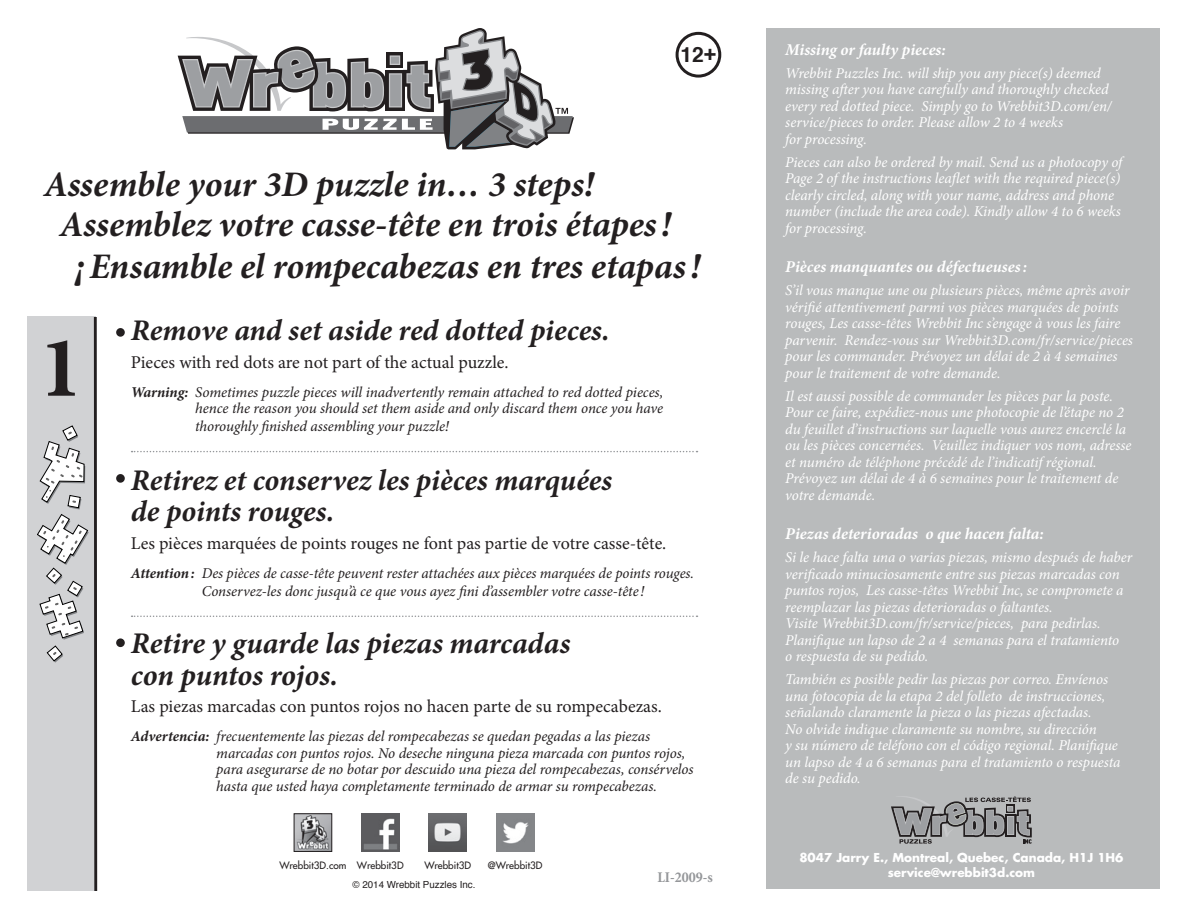
<style>
.page{position:relative;width:1188px;height:918px;background:#fff}
.page>*{position:absolute;margin:0;border:0;box-sizing:border-box;transform-origin:0 0}
.t1{font:700 87.3px "Minion Pro";color:#231f20}
.Main_Title{font:italic 700 36px "Minion Pro";color:#231f20}
.t2{font:italic 700 30.15px/31.5px "Minion Pro";letter-spacing:-.005em;color:#231f20}
.t3{font:italic 700 30px/31.5px "Minion Pro";color:#231f20}
.t4{font:700 21px "Helvetica";color:#231f20}
.Main_Texte{font:18px "Minion Pro";color:#231f20}
.Guarantie{font:italic 700 16.5px "Minion Pro";color:#fff}
.Guarantie-2{font:italic 15px/16.5px "Minion Pro";letter-spacing:-.005em;color:#fff}
.Main_Italic{font:italic 15px/16.5px "Minion Pro";letter-spacing:-.005em;color:#231f20}
.t5{font:700 condensed 15px "Minion Pro";color:#95979a}
.t6{font:700 12px "Futura";color:#fff}
.t7{font:9.9px "Futura";color:#231f20}
.Legal{font:9.75px "Helvetica";color:#231f20}
.s1{font-weight:700}
</style>
<div class="page">
<div style="left:766px;top:28px;width:394px;height:862px;background:#b9bbbc"></div>
<svg style="left:178px;top:28px;width:396px;height:121px"></svg>
<div style="left:27px;top:317px;width:69px;height:574px;background:#d1d2d4"></div>
<hr style="left:94px;top:317px;width:3px;height:574px;background:#231f20">
<div style="left:116px;top:328px;width:9px;height:9px;background:#231f20;border-radius:50%"></div>
<div style="left:116px;top:474px;width:9px;height:9px;background:#231f20;border-radius:50%"></div>
<div style="left:116px;top:638px;width:9px;height:9px;background:#231f20;border-radius:50%"></div>
<svg style="left:132px;top:451px;width:566px;height:1px"></svg>
<svg style="left:132px;top:616px;width:566px;height:1px"></svg>
<div style="left:676px;top:32px;width:45px;height:46px;border:3px solid #231f20;border-radius:50%"></div>
<svg style="left:37px;top:426px;width:52px;height:214px"></svg>
<svg style="left:47px;top:646px;width:16px;height:17px"></svg>
<svg style="left:891px;top:796px;width:141px;height:48px"></svg>
<svg style="left:293px;top:813px;width:40px;height:39px;background:#959598"></svg>
<img style="left:361px;top:814px;width:38px;height:37px">
<img style="left:429px;top:814px;width:38px;height:37px">
<img style="left:496px;top:814px;width:38px;height:37px">
<p class="t4" style="left:681px;top:38px;width:37px">12+</p>
<p class="Main_Title" style="left:44px;top:159px;width:552px">Assemble your 3D puzzle in… 3 steps!</p>
<p class="Main_Title" style="left:60px;top:199px;width:613px">Assemblez votre casse-tête en trois étapes!</p>
<p class="Main_Title" style="left:75px;top:241px;width:626px">¡Ensamble el rompecabezas en tres etapas!</p>
<p class="t1" style="left:39px;top:306px;width:45px">1</p>
<p class="t3" style="left:131px;top:314px;width:480px">Remove and set aside red dotted pieces.</p>
<p class="Main_Texte" style="left:131px;top:350px;width:379px">Pieces with red dots are not part of the actual puzzle.</p>
<p class="Main_Italic" style="left:131px;top:384px;width:534px;text-align:right"><span class="s1">Warning:</span> Sometimes puzzle pieces will inadvertently remain attached to red dotted pieces, hence the reason you should set them aside and only discard them once you have</p>
<p class="Main_Italic" style="left:195px;top:418px;width:255px">thoroughly finished assembling your puzzle!</p>
<p class="t3" style="left:131px;top:464px;width:483px">Retirez et conservez les pièces marquées de points rouges.</p>
<p class="Main_Texte" style="left:131px;top:531px;width:537px">Les pièces marquées de points rouges ne font pas partie de votre casse-tête.</p>
<p class="Main_Italic" style="left:202px;top:564px;width:494px;line-height:18px;text-indent:-71px"><span class="s1">Attention:</span> Des pièces de casse-tête peuvent rester attachées aux pièces marquées de points rouges.<br>Conservez-les donc jusqu’à ce que vous ayez fini d’assembler votre casse-tête !</p>
<p class="t2" style="left:131px;top:627px;width:441px">Retire y guarde las piezas marcadas con puntos rojos.</p>
<p class="Main_Texte" style="left:131px;top:694px;width:533px">Las piezas marcadas con puntos rojos no hacen parte de su rompecabezas.</p>
<p class="Main_Italic" style="left:216px;top:728px;width:479px;text-indent:-85px"><span class="s1">Advertencia:</span> frecuentemente las piezas del rompecabezas se quedan pegadas a las piezas marcadas con puntos rojos. No deseche ninguna pieza marcada con puntos rojos, para asegurarse de no botar por descuido una pieza del rompecabezas, consérvelos hasta que usted haya completamente terminado de armar su rompecabezas.</p>
<p class="t7" style="left:279px;top:859px;width:68px">Wrebbit3D.com</p>
<p class="t7" style="left:357px;top:859px;width:48px">Wrebbit3D</p>
<p class="t7" style="left:424px;top:859px;width:48px">Wrebbit3D</p>
<p class="t7" style="left:488px;top:859px;width:56px">@Wrebbit3D</p>
<p class="Legal" style="left:353px;top:877px;width:124px">© 2014 Wrebbit Puzzles Inc.</p>
<p class="t5" style="left:657px;top:867px;width:57px">LI-2009-s</p>
<p class="Guarantie" style="left:785px;top:38px;width:162px">Missing or faulty pieces:</p>
<p class="Guarantie-2" style="left:785px;top:65px;width:328px">Wrebbit Puzzles Inc. will ship you any piece(s) deemed missing after you have carefully and thoroughly checked every red dotted piece. Simply go to Wrebbit3D.com/en/ service/pieces to order. Please allow 2 to 4 weeks<br>for processing.</p>
<p class="Guarantie-2" style="left:785px;top:154px;width:339px">Pieces can also be ordered by mail. Send us a photocopy of Page 2 of the instructions leaflet with the required piece(s) clearly circled, along with your name, address and phone number (include the area code). Kindly allow 4 to 6 weeks for processing.</p>
<p class="Guarantie" style="left:785px;top:255px;width:243px">Pièces manquantes ou défectueuses:</p>
<p class="Guarantie-2" style="left:785px;top:282px;width:349px">S’il vous manque une ou plusieurs pièces, même après avoir vérifié attentivement parmi vos pièces marquées de points rouges, Les casse-têtes Wrebbit Inc s’engage à vous les faire parvenir. Rendez-vous sur Wrebbit3D.com/fr/service/pieces pour les commander. Prévoyez un délai de 2 à 4 semaines pour le traitement de votre demande.</p>
<p class="Guarantie-2" style="left:785px;top:388px;width:348px">Il est aussi possible de commander les pièces par la poste.<br>Pour ce faire, expédiez-nous une photocopie de l’étape no 2 du feuillet d’instructions sur laquelle vous aurez encerclé la ou les pièces concernées. Veuillez indiquer vos nom, adresse et numéro de téléphone précédé de l’indicatif régional.<br>Prévoyez un délai de 4 à 6 semaines pour le traitement de votre demande.</p>
<p class="Guarantie" style="left:785px;top:522px;width:260px">Piezas deterioradas o que hacen falta:</p>
<p class="Guarantie-2" style="left:785px;top:549px;width:349px">Si le hace falta una o varias piezas, mismo después de haber verificado minuciosamente entre sus piezas marcadas con puntos rojos, Les casse-têtes Wrebbit Inc, se compromete a reemplazar las piezas deterioradas o faltantes.<br>Visite Wrebbit3D.com/fr/service/pieces, para pedirlas.<br>Planifique un lapso de 2 a 4 semanas para el tratamiento<br>o respuesta de su pedido.</p>
<p class="Guarantie-2" style="left:785px;top:671px;width:337px">También es posible pedir las piezas por correo. Envíenos una fotocopia de la etapa 2 del folleto de instrucciones, señalando claramente la pieza o las piezas afectadas.<br>No olvide indique claramente su nombre, su dirección<br>y su número de teléfono con el código regional. Planifique un lapso de 4 a 6 semanas para el tratamiento o respuesta de su pedido.</p>
<p class="t6" style="left:799px;top:849px;width:326px">8047 Jarry E., Montreal, Quebec, Canada, H1J 1H6</p>
<p class="t6" style="left:888px;top:864px;width:149px">service@wrebbit3d.com</p>
</div>
